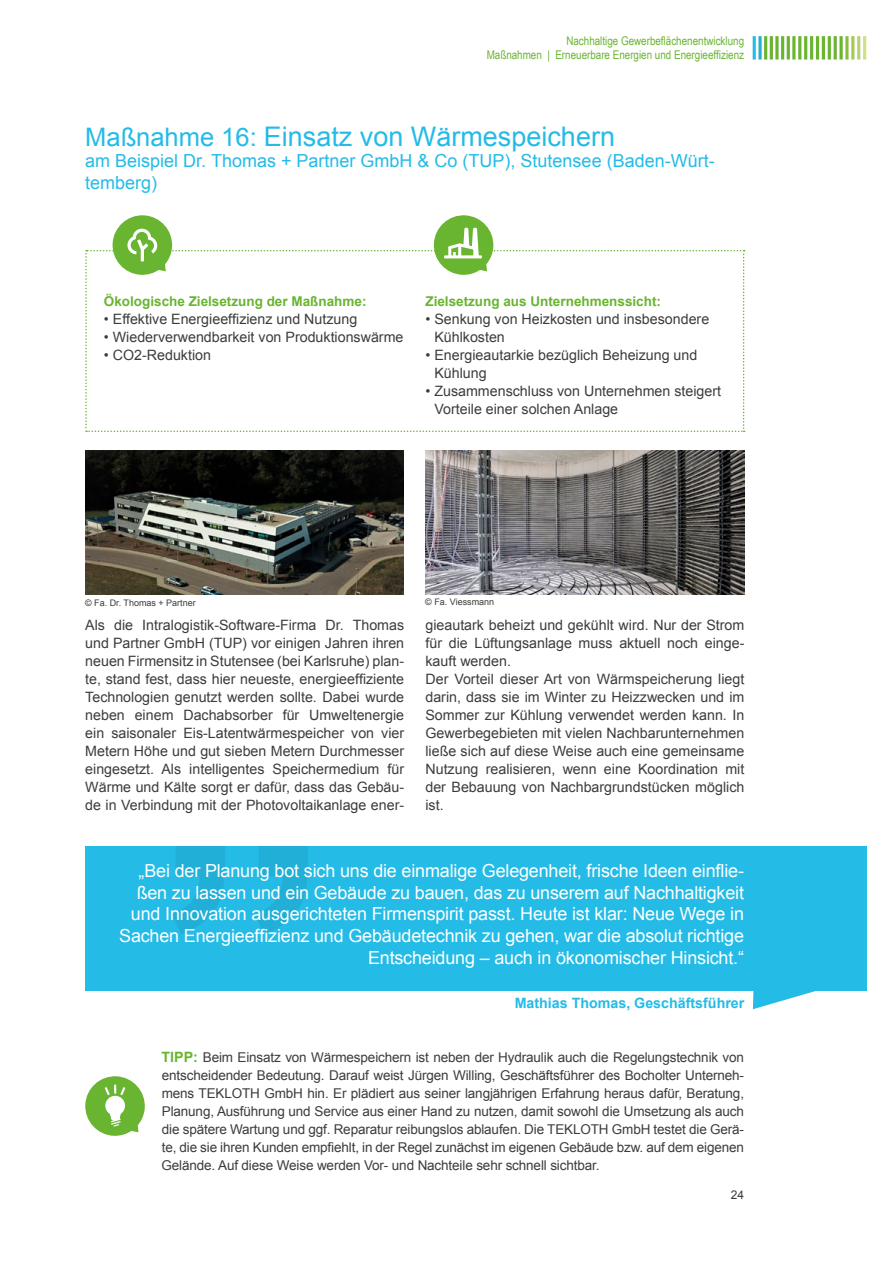
<style>
.page{position:relative;width:893px;height:1263px;background:#fff}
.page>*{position:absolute;margin:0;border:0;box-sizing:border-box;transform-origin:0 0}
.t1{font:27px "Arial";color:#24bbe7}
.t2{font:18px/21.6px "Arial";letter-spacing:-.01em;color:#fff;text-align:right}
.t3{font:18px/21.6px "Arial";color:#24bbe7}
.t4{font:14.25px/18px "Arial";color:#3c3c3b}
.t5{font:700 14.25px "Arial";color:#24bbe7}
.t6{font:13.5px/18px "Arial";letter-spacing:-.01em;color:#3c3c3b;text-align:justify}
.t7{font:700 13.5px "Arial";color:#69b430}
.t8{font:12px/14.4px "Arial Narrow";color:#69b430;text-align:right}
.t9{font:12px "Arial";color:#3c3c3b}
.t10{font:9px "Arial";color:#3c3c3b}
.s1{font-size:25.5px}
.s2{font-weight:700;font-size:14.25px;color:#69b430}
</style>
<div class="page">
<svg style="left:758px;top:36px;width:4px;height:24px"></svg>
<hr style="left:863px;top:36px;width:3px;height:24px;background:#d3df84">
<hr style="left:753px;top:36px;width:3px;height:24px;background:#24bbe7">
<hr style="left:857px;top:36px;width:3px;height:24px;background:#b9d36c">
<hr style="left:851px;top:36px;width:3px;height:24px;background:#a4c954">
<svg style="left:845px;top:36px;width:4px;height:24px"></svg>
<svg style="left:839px;top:36px;width:4px;height:24px"></svg>
<hr style="left:816px;top:36px;width:3px;height:24px;background:#69b430">
<hr style="left:828px;top:36px;width:3px;height:24px;background:#69b430">
<hr style="left:804px;top:36px;width:3px;height:24px;background:#69b430">
<hr style="left:792px;top:36px;width:3px;height:24px;background:#69b430">
<hr style="left:781px;top:36px;width:3px;height:24px;background:#69b430">
<hr style="left:764px;top:36px;width:3px;height:24px;background:#69b430">
<hr style="left:834px;top:36px;width:3px;height:24px;background:#69b430">
<hr style="left:810px;top:36px;width:3px;height:24px;background:#69b430">
<hr style="left:798px;top:36px;width:3px;height:24px;background:#69b430">
<hr style="left:787px;top:36px;width:3px;height:24px;background:#69b430">
<svg style="left:775px;top:36px;width:4px;height:24px"></svg>
<hr style="left:770px;top:36px;width:3px;height:24px;background:#69b430">
<hr style="left:822px;top:36px;width:3px;height:24px;background:#69b430">
<svg style="left:753px;top:990px;width:75px;height:19px"></svg>
<div style="left:85px;top:846px;width:781px;height:144px;background:#24bbe7"></div>
<svg style="left:172px;top:846px;width:136px;height:88px"></svg>
<svg style="left:85px;top:215px;width:660px;height:217px"></svg>
<svg style="left:85px;top:1076px;width:60px;height:60px"></svg>
<img style="left:85px;top:450px;width:319px;height:144px">
<img style="left:425px;top:450px;width:319px;height:144px">
<p class="t8" style="left:487px;top:33px;width:259px">Nachhaltige Gewerbeflächenentwicklung<br>Maßnahmen | Erneuerbare Energien und Energieeffizienz</p>
<h1 class="t1" style="left:85px;top:118px;width:531px"><span class="s1">Maßnahme 16:</span> Einsatz von Wärmespeichern</h1>
<p class="t3" style="left:85px;top:150px;width:631px">am Beispiel Dr. Thomas + Partner GmbH &amp; Co (TUP), Stutensee (Baden-Würt&shy;temberg)</p>
<p class="t7" style="left:104px;top:292px;width:264px">Ökologische Zielsetzung der Maßnahme:</p>
<p class="t4" style="left:104px;top:310px;width:255px">• Effektive Energieeffizienz und Nutzung</p>
<p class="t4" style="left:104px;top:328px;width:301px">• Wiederverwendbarkeit von Produktionswärme</p>
<p class="t4" style="left:104px;top:346px;width:109px">• CO2-Reduktion</p>
<p class="t7" style="left:425px;top:292px;width:237px">Zielsetzung aus Unternehmenssicht:</p>
<p class="t4" style="left:434px;top:310px;width:276px;text-indent:-9px">• Senkung von Heizkosten und insbesondere<br>Kühlkosten</p>
<p class="t4" style="left:434px;top:346px;width:264px;text-indent:-9px">• Energieautarkie bezüglich Beheizung und<br>Kühlung</p>
<p class="t4" style="left:434px;top:382px;width:288px;text-indent:-9px">• Zusammenschluss von Unternehmen steigert<br>Vorteile einer solchen Anlage</p>
<p class="t10" style="left:85px;top:597px;width:112px">© Fa. Dr. Thomas + Partner</p>
<p class="t10" style="left:425px;top:596px;width:70px">© Fa. Viessmann</p>
<p class="t4" style="left:85px;top:616px;width:320px;text-align:justify">Als die Intralogistik-Software-Firma Dr. Thomas und Partner GmbH (TUP) vor einigen Jahren ihren neuen Firmensitz in Stutensee (bei Karlsruhe) plan&shy;te, stand fest, dass hier neueste, energieeffiziente Technologien genutzt werden sollte. Dabei wurde neben einem Dachabsorber für Umweltenergie ein saisonaler Eis-Latentwärmespeicher von vier Metern Höhe und gut sieben Metern Durchmesser eingesetzt. Als intelligentes Speichermedium für Wärme und Kälte sorgt er dafür, dass das Gebäu&shy;de in Verbindung mit der Photovoltaikanlage ener-</p>
<p class="t4" style="left:425px;top:616px;width:320px">gieautark beheizt und gekühlt wird. Nur der Strom für die Lüftungsanlage muss aktuell noch einge&shy;kauft werden.<br>Der Vorteil dieser Art von Wärmspeicherung liegt darin, dass sie im Winter zu Heizzwecken und im Sommer zur Kühlung verwendet werden kann. In Gewerbegebieten mit vielen Nachbarunternehmen ließe sich auf diese Weise auch eine gemeinsame Nutzung realisieren, wenn eine Koordination mit der Bebauung von Nachbargrundstücken möglich ist.</p>
<p class="t2" style="left:119px;top:860px;width:626px">„Bei der Planung bot sich uns die einmalige Gelegenheit, frische Ideen einflie&shy;ßen zu lassen und ein Gebäude zu bauen, das zu unserem auf Nachhaltigkeit und Innovation ausgerichteten Firmenspirit passt. Heute ist klar: Neue Wege in Sachen Energieeffizienz und Gebäudetechnik zu gehen, war die absolut richtige Entscheidung – auch in ökonomischer Hinsicht.“</p>
<p class="t5" style="left:515px;top:994px;width:231px">Mathias Thomas, Geschäftsführer</p>
<p class="t6" style="left:162px;top:1048px;width:584px"><span class="s2">TIPP:</span> Beim Einsatz von Wärmespeichern ist neben der Hydraulik auch die Regelungstechnik von entscheidender Bedeutung. Darauf weist Jürgen Willing, Geschäftsführer des Bocholter Unterneh&shy;mens TEKLOTH GmbH hin. Er plädiert aus seiner langjährigen Erfahrung heraus dafür, Beratung, Planung, Ausführung und Service aus einer Hand zu nutzen, damit sowohl die Umsetzung als auch die spätere Wartung und ggf. Reparatur reibungslos ablaufen. Die TEKLOTH GmbH testet die Gerä&shy;te, die sie ihren Kunden empfiehlt, in der Regel zunächst im eigenen Gebäude bzw. auf dem eigenen Gelände. Auf diese Weise werden Vor- und Nachteile sehr schnell sichtbar.</p>
<p class="t9" style="left:731px;top:1186px;width:15px">24</p>
</div>
